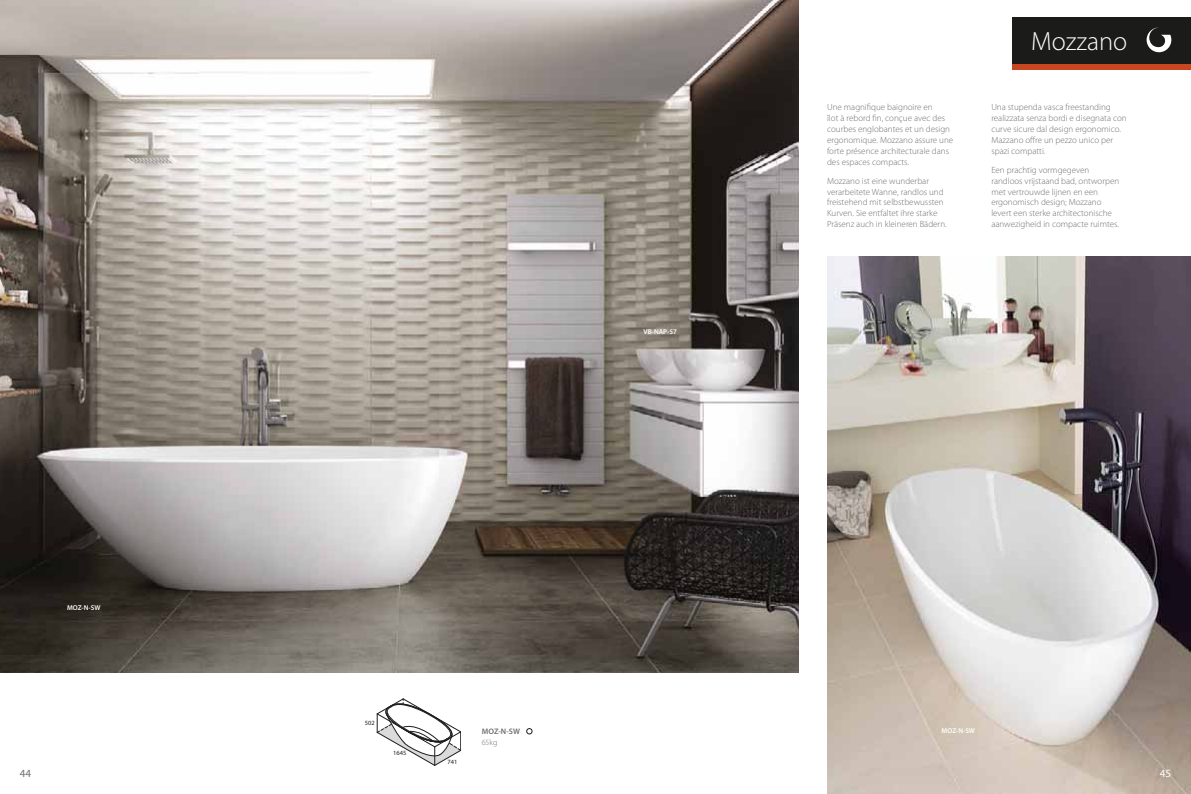
<style>
.page{position:relative;width:1191px;height:794px;background:#fff}
.page>*{position:absolute;margin:0;border:0;box-sizing:border-box;transform-origin:0 0}
.t1{font:300 26.4px "Myriad Pro";color:#fff}
.t2{font:11px "Myriad Pro";color:#fff}
.t3{font:11px "Myriad Pro";color:#6f6f6e}
.t4{font:300 9px/10.8px "Myriad Pro";color:#6f6f6e}
.t5{font:600 8px "Myriad Pro";color:#6f6f6e}
.t6{font:300 8px "Myriad Pro";color:#6f6f6e}
.t7{font:600 7px "Myriad Pro";color:#fff}
.t8{font:6.4px "Myriad Pro";color:#1d1d1b}
</style>
<div class="page">
<img style="left:827px;top:256px;width:364px;height:538px">
<svg style="left:376px;top:698px;width:85px;height:67px"></svg>
<svg style="left:526px;top:728px;width:6px;height:6px"></svg>
<img style="left:0;top:0;width:798px;height:672px">
<div style="left:1012px;top:17px;width:179px;height:47px;background:#1b1b19"></div>
<div style="left:1012px;top:64px;width:179px;height:5px;background:#c84720"></div>
<svg style="left:1146px;top:27px;width:25px;height:25px"></svg>
<p class="t7" style="left:67px;top:605px;width:35px">MOZ-N-SW</p>
<p class="t3" style="left:20px;top:769px;width:13px">44</p>
<p class="t7" style="left:643px;top:329px;width:35px">VB-NAP-57</p>
<p class="t4" style="left:827px;top:103px;width:128px">Une magnifique baignoire en<br>îlot à rebord fin, conçue avec des courbes englobantes et un design ergonomique. Mozzano assure une forte présence architecturale dans des espaces compacts.</p>
<p class="t4" style="left:827px;top:176px;width:121px">Mozzano ist eine wunderbar verarbeitete Wanne, randlos und freistehend mit selbstbewussten<br>Kurven. Sie entfaltet ihre starke<br>Präsenz auch in kleineren Bädern.</p>
<h1 class="t1" style="left:1031px;top:31px;width:98px">Mozzano</h1>
<p class="t4" style="left:991px;top:103px;width:137px">Una stupenda vasca freestanding realizzata senza bordi e disegnata con curve sicure dal design ergonomico.<br>Mazzano offre un pezzo unico per spazi compatti.</p>
<p class="t4" style="left:991px;top:166px;width:129px">Een prachtig vormgegeven randloos vrijstaand bad, ontworpen met vertrouwde lijnen en een ergonomisch design; Mozzano levert een sterke architectonische aanwezigheid in compacte ruimtes.</p>
<p class="t8" style="left:365px;top:719px;width:11px">502</p>
<p class="t8" style="left:393px;top:749px;width:15px">1645</p>
<p class="t8" style="left:447px;top:758px;width:11px">741</p>
<p class="t5" style="left:482px;top:728px;width:40px">MOZ-N-SW</p>
<p class="t6" style="left:482px;top:739px;width:17px">65kg</p>
<p class="t7" style="left:941px;top:728px;width:35px">MOZ-N-SW</p>
<p class="t2" style="left:1159px;top:769px;width:13px">45</p>
</div>
